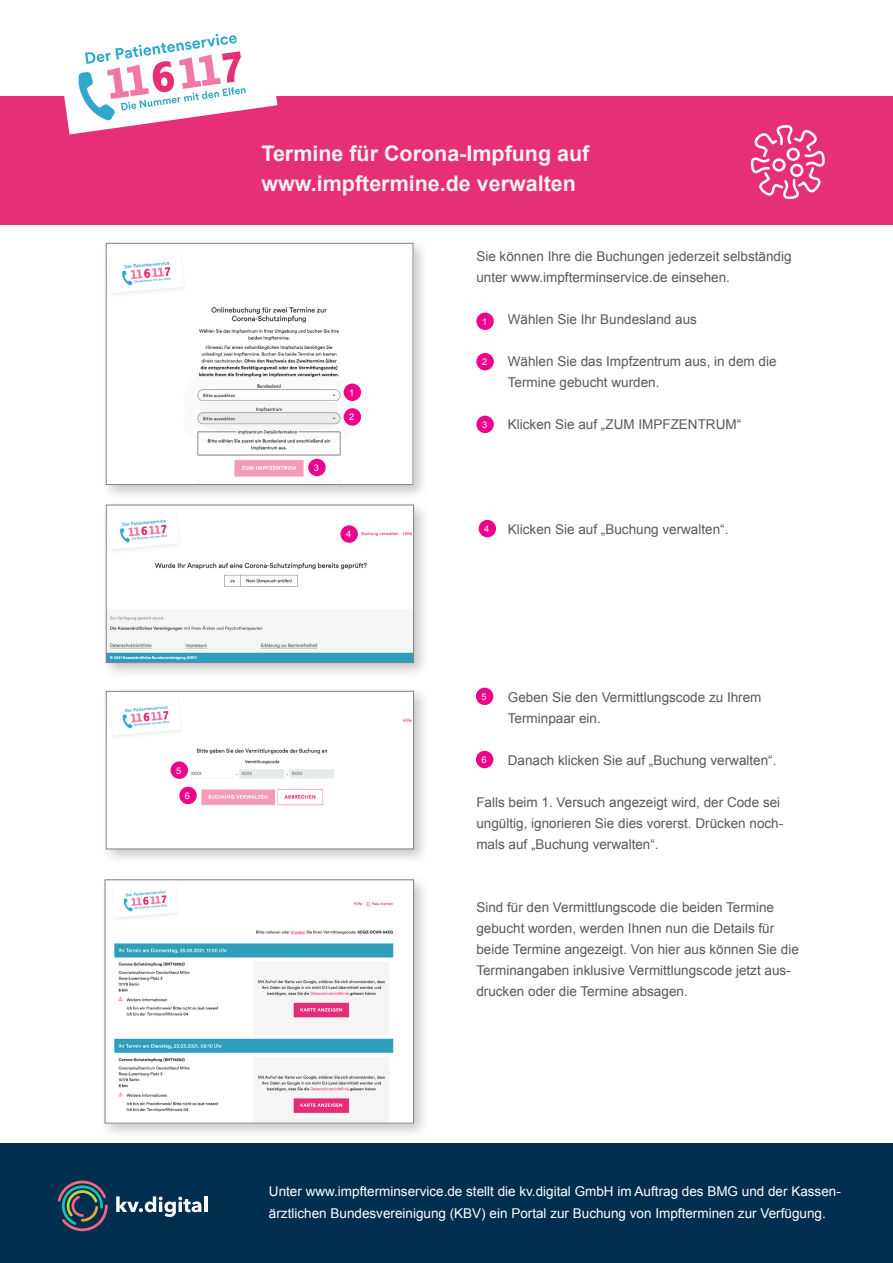
<style>
.page{position:relative;width:893px;height:1263px;background:#fff}
.page>*{position:absolute;margin:0;border:0;box-sizing:border-box;transform-origin:0 0}
.t1{font:700 21.45px "Arial";color:#f2f2f2}
.t2{font:13.5px/21px "Arial";color:#57585a}
.t3{font:13.5px/22.5px "Arial";color:#fff}
.t4{font:9.3px "Arial";color:#fff}
</style>
<div class="page">
<div style="left:0;top:97px;width:893px;height:128px;background:#e72f78"></div>
<svg style="left:58px;top:33px;width:219px;height:101px"></svg>
<div style="left:476px;top:313px;width:18px;height:17px;background:#ed028c;border-radius:50%"></div>
<div style="left:101px;top:238px;width:328px;height:263px;background:#231f20;opacity:.25"></div>
<div style="left:106px;top:243px;width:307px;height:241px;background:#fff"></div>
<img style="left:113px;top:261px;width:249px;height:221px">
<div style="left:106px;top:243px;width:307px;height:242px;border:1px solid #808285"></div>
<div style="left:344px;top:383px;width:17px;height:18px;background:#ed028c;border-radius:50%"></div>
<div style="left:344px;top:408px;width:17px;height:18px;background:#ed028c;border-radius:50%"></div>
<div style="left:308px;top:459px;width:18px;height:17px;background:#ed028c;border-radius:50%"></div>
<div style="left:476px;top:353px;width:18px;height:17px;background:#ed028c;border-radius:50%"></div>
<div style="left:476px;top:416px;width:18px;height:17px;background:#ed028c;border-radius:50%"></div>
<div style="left:101px;top:499px;width:329px;height:180px;background:#231f20;opacity:.25"></div>
<img style="left:108px;top:509px;width:304px;height:152px">
<div style="left:106px;top:505px;width:308px;height:158px;border:1px solid #808285"></div>
<div style="left:340px;top:525px;width:18px;height:18px;background:#ed028c;border-radius:50%"></div>
<div style="left:479px;top:520px;width:17px;height:17px;background:#ed028c;border-radius:50%"></div>
<div style="left:101px;top:686px;width:329px;height:179px;background:#231f20;opacity:.25"></div>
<div style="left:106px;top:691px;width:308px;height:158px;background:#fff"></div>
<img style="left:115px;top:705px;width:297px;height:101px">
<div style="left:106px;top:691px;width:308px;height:158px;border:1px solid #808285"></div>
<div style="left:171px;top:761px;width:17px;height:18px;background:#ed028c;border-radius:50%"></div>
<div style="left:476px;top:688px;width:17px;height:17px;background:#ed028c;border-radius:50%"></div>
<div style="left:99px;top:874px;width:331px;height:265px;background:#231f20;opacity:.25"></div>
<img style="left:107px;top:881px;width:305px;height:240px">
<div style="left:105px;top:879px;width:309px;height:244px;border:1px solid #808285"></div>
<div style="left:198px;top:885px;width:129px;height:27px;background:#fff"></div>
<div style="left:476px;top:751px;width:17px;height:17px;background:#ed028c;border-radius:50%"></div>
<div style="left:179px;top:787px;width:18px;height:17px;background:#ed028c;border-radius:50%"></div>
<div style="left:0;top:1144px;width:893px;height:119px;background:#002e4f"></div>
<svg style="left:58px;top:1180px;width:50px;height:51px"></svg>
<svg style="left:116px;top:1196px;width:85px;height:21px"></svg>
<hr style="left:204px;top:1196px;width:3px;height:16px;background:#fff">
<svg style="left:750px;top:125px;width:75px;height:74px"></svg>
<p class="t4" style="left:176px;top:764px;width:7px">5</p>
<p class="t4" style="left:185px;top:789px;width:7px">6</p>
<p class="t1" style="left:261px;top:139px;width:329px">Termine für Corona-Impfung auf</p>
<p class="t1" style="left:261px;top:169px;width:316px">www.impftermine.de verwalten</p>
<p class="t4" style="left:314px;top:461px;width:7px">3</p>
<p class="t4" style="left:349px;top:386px;width:7px">1</p>
<p class="t4" style="left:349px;top:411px;width:7px">2</p>
<p class="t4" style="left:346px;top:528px;width:7px">4</p>
<p class="t2" style="left:476px;top:246px;width:317px">Sie können Ihre die Buchungen jederzeit selbständig unter www.impfterminservice.de einsehen.</p>
<p class="t2" style="left:508px;top:309px;width:191px">Wählen Sie Ihr Bundesland aus</p>
<p class="t2" style="left:508px;top:351px;width:270px">Wählen Sie das Impfzentrum aus, in dem die</p>
<p class="t2" style="left:508px;top:372px;width:153px">Termine gebucht wurden.</p>
<p class="t2" style="left:508px;top:414px;width:235px">Klicken Sie auf „ZUM IMPFZENTRUM“</p>
<p class="t4" style="left:482px;top:315px;width:7px">1</p>
<p class="t4" style="left:482px;top:356px;width:7px">2</p>
<p class="t4" style="left:482px;top:418px;width:7px">3</p>
<p class="t4" style="left:484px;top:523px;width:7px">4</p>
<p class="t2" style="left:508px;top:519px;width:222px">Klicken Sie auf „Buchung verwalten“.</p>
<p class="t2" style="left:508px;top:687px;width:255px">Geben Sie den Vermittlungscode zu Ihrem</p>
<p class="t2" style="left:508px;top:708px;width:95px">Terminpaar ein.</p>
<p class="t2" style="left:508px;top:750px;width:270px">Danach klicken Sie auf „Buchung verwalten“.</p>
<p class="t2" style="left:476px;top:792px;width:308px">Falls beim 1. Versuch angezeigt wird, der Code sei ungültig, ignorieren Sie dies vorerst. Drücken noch&shy;mals auf „Buchung verwalten“.</p>
<p class="t4" style="left:482px;top:690px;width:7px">5</p>
<p class="t4" style="left:482px;top:753px;width:7px">6</p>
<p class="t2" style="left:476px;top:897px;width:324px">Sind für den Vermittlungscode die beiden Termine gebucht worden, werden Ihnen nun die Details für beide Termine angezeigt. Von hier aus können Sie die Terminangaben inklusive Vermittlungscode jetzt aus&shy;drucken oder die Termine absagen.</p>
<p class="t3" style="left:269px;top:1180px;width:573px">Unter www.impfterminservice.de stellt die kv.digital GmbH im Auftrag des BMG und der Kassen&shy;ärztlichen Bundesvereinigung (KBV) ein Portal zur Buchung von Impfterminen zur Verfügung.</p>
</div>
